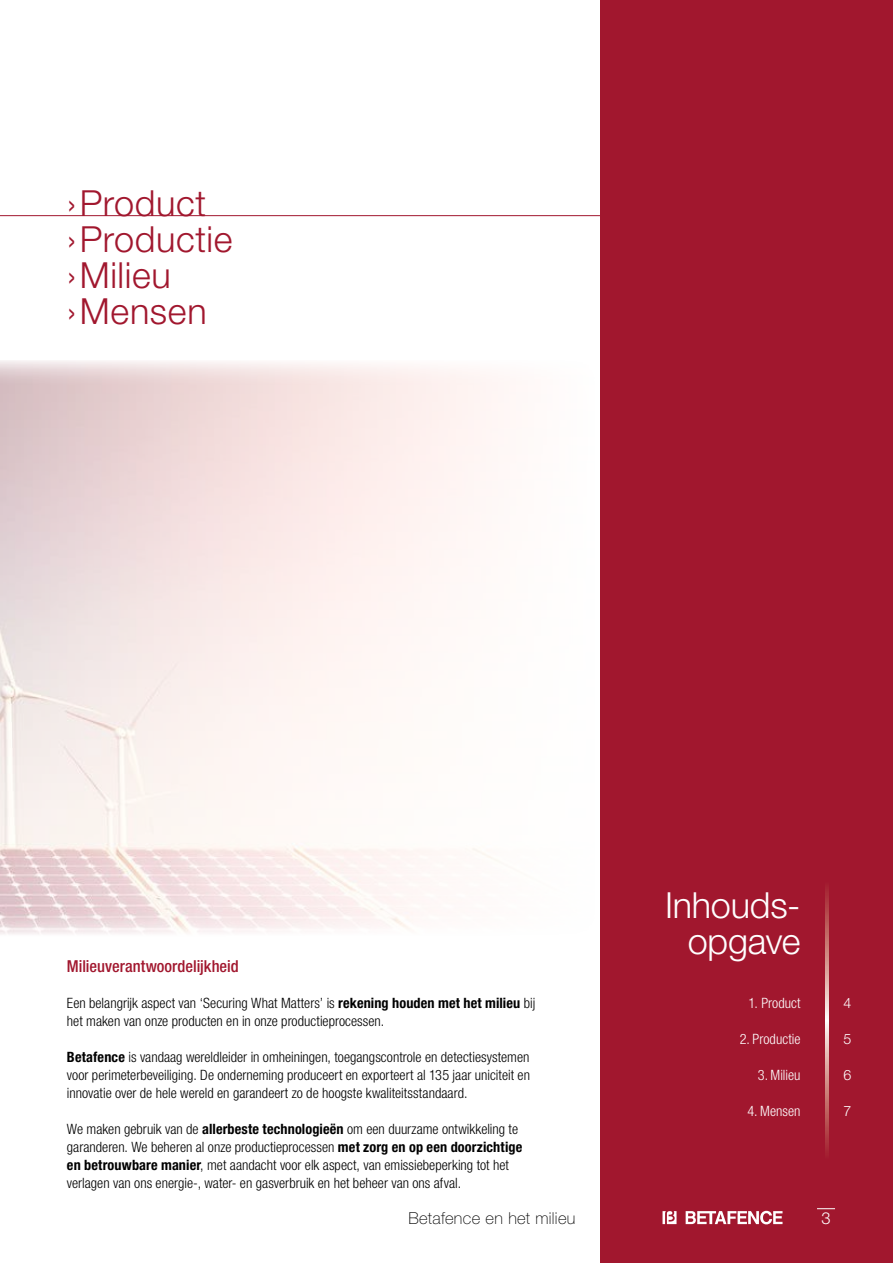
<style>
.page{position:relative;width:893px;height:1263px;background:#fff}
.page>*{position:absolute;margin:0;border:0;box-sizing:border-box;transform-origin:0 0}
.t1{font:300 36px/36px "Helvetica Neue LT Std";letter-spacing:.015em;color:#a1172e}
.t2{font:300 36px/36px "Helvetica Neue LT Std";letter-spacing:-.005em;color:#fff;text-align:right}
.t3{font:500 condensed 16.5px "Helvetica Neue";color:#a1172e}
.t4{font:100 16.5px "Helvetica Neue";letter-spacing:.02em;color:#000}
.t5{font:300 16.5px "Helvetica Neue LT Std";color:#fff}
.t6{font:300 condensed 14.25px/18px "Helvetica Neue";color:#000}
.t7{font:300 condensed 14.25px "Helvetica Neue";letter-spacing:.005em;color:#fff}
.t8{font:300 14.25px "Helvetica Neue LT Std";color:#fff}
.s1{font-weight:700}
</style>
<div class="page">
<img style="left:0;top:361px;width:499px;height:573px">
<div style="left:600px;top:0;width:293px;height:1263px;background:#a1172e"></div>
<svg style="left:686px;top:1211px;width:96px;height:13px"></svg>
<svg style="left:662px;top:1211px;width:14px;height:13px"></svg>
<svg style="left:817px;top:1208px;width:18px;height:1px"></svg>
<hr style="left:0;top:215px;width:674px;height:1px;background:#a1172e">
<svg style="left:825px;top:887px;width:3px;height:266px"></svg>
<h1 class="t1" style="left:67px;top:184px;width:167px">›Product ›Productie ›Milieu ›Mensen</h1>
<p class="t3" style="left:67px;top:956px;width:173px">Milieuverantwoordelijkheid</p>
<p class="t6" style="left:67px;top:994px;width:470px">Een belangrijk aspect van ‘Securing What Matters’ is <span class="s1">rekening houden met het milieu</span> bij het maken van onze producten en in onze productieprocessen.</p>
<p class="t6" style="left:67px;top:1048px;width:465px;text-align:justify"><span class="s1">Betafence</span> is vandaag wereldleider in omheiningen, toegangscontrole en detectiesystemen voor perimeterbeveiliging. De onderneming produceert en exporteert al 135 jaar uniciteit en innovatie over de hele wereld en garandeert zo de hoogste kwaliteitsstandaard.</p>
<p class="t6" style="left:67px;top:1120px;width:457px">We maken gebruik van de <span class="s1">allerbeste technologieën</span> om een duurzame ontwikkeling te garanderen. We beheren al onze productieprocessen <span class="s1">met zorg en op een doorzichtige en betrouwbare manier</span>, met aandacht voor elk aspect, van emissiebeperking tot het verlagen van ons energie-, water- en gasverbruik en het beheer van ons afval.</p>
<h1 class="t2" style="left:665px;top:886px;width:137px">Inhouds&shy;opgave</h1>
<p class="t7" style="left:749px;top:995px;width:53px">1. Product</p>
<p class="t7" style="left:740px;top:1031px;width:62px">2. Productie</p>
<p class="t7" style="left:758px;top:1067px;width:44px">3. Milieu</p>
<p class="t7" style="left:747px;top:1103px;width:55px">4. Mensen</p>
<p class="t4" style="left:408px;top:1209px;width:169px">Betafence en het milieu</p>
<p class="t5" style="left:821px;top:1208px;width:11px">3</p>
<p class="t8" style="left:844px;top:994px;width:9px">4</p>
<p class="t8" style="left:844px;top:1030px;width:9px">5</p>
<p class="t8" style="left:844px;top:1066px;width:9px">6</p>
<p class="t8" style="left:844px;top:1102px;width:9px">7</p>
</div>
